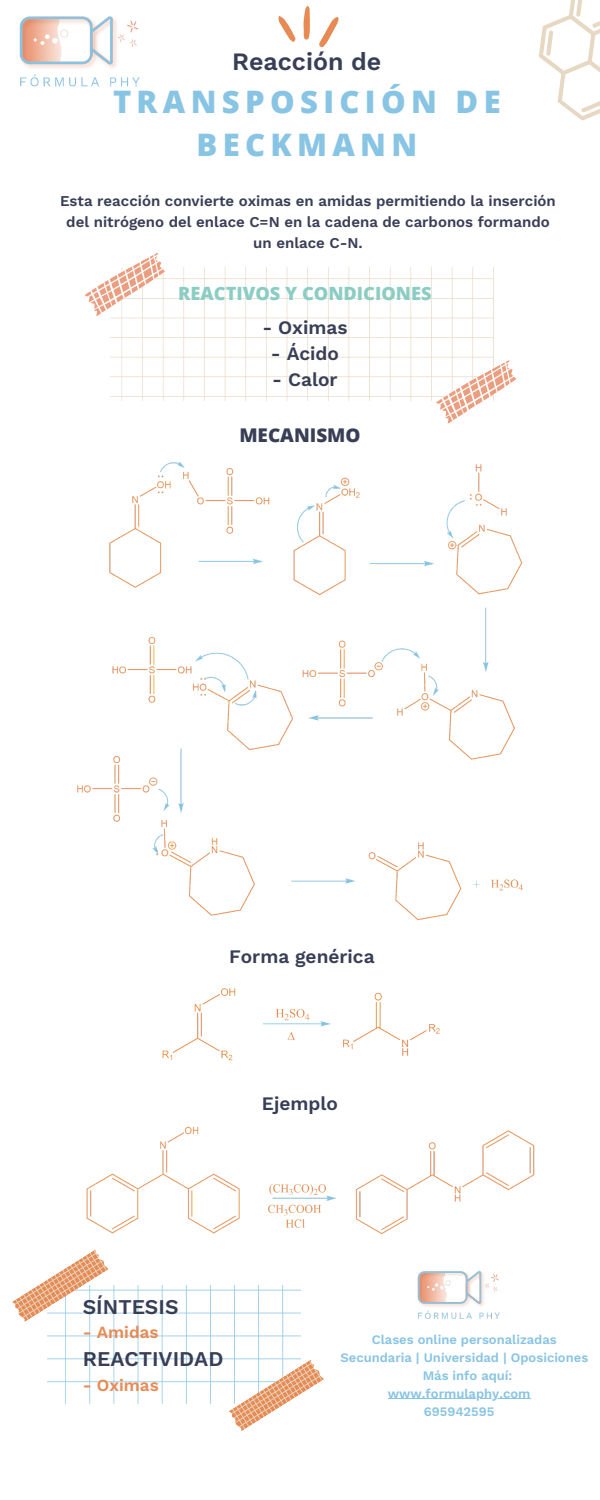
<style>
.page{position:relative;width:600px;height:1500px;background:#fff}
.page>*{position:absolute;margin:0;border:0;box-sizing:border-box;transform-origin:0 0}
.t1{font:800 31px/42.8px "Open Sans";letter-spacing:.175em;color:#88c4e3;text-align:center}
.t2{font:600 25px "Work Sans";color:#383e56}
.t3{font:600 21px "Work Sans";color:#383e56}
.t4{font:600 19.1px "Work Sans";color:#383e56}
.t5{font:800 18.9px "Open Sans";color:#383e56}
.t6{font:800 18.2px "Open Sans";color:#8bcdc3}
.t7{font:600 17px "Work Sans";color:#e78a54}
.t8{font:600 15px/21px "Work Sans";color:#383e56;text-align:center}
.t9{font:600 13px "Work Sans";color:#88c4e3}
</style>
<div class="page">
<svg style="left:110px;top:268px;width:384px;height:132px"></svg>
<svg style="left:85px;top:252px;width:86px;height:65px"></svg>
<svg style="left:434px;top:360px;width:83px;height:64px"></svg>
<svg style="left:12px;top:1250px;width:312px;height:181px"></svg>
<img style="left:19px;top:16px;width:121px;height:71px">
<svg style="left:278px;top:5px;width:61px;height:43px"></svg>
<img style="left:417px;top:1271px;width:83px;height:48px">
<svg style="left:539px;top:0;width:61px;height:121px"></svg>
<img style="left:86px;top:1126px;width:449px;height:108px">
<img style="left:162px;top:988px;width:278px;height:73px">
<img style="left:77px;top:461px;width:446px;height:460px">
<hr style="left:388px;top:1399px;width:142px;height:1px;background:#88c4e3">
<p class="t2" style="left:232px;top:47px;width:151px">Reacción de</p>
<p class="t1" style="left:113px;top:80px;width:389px">TRANSPOSICIÓN DE<br>BECKMANN</p>
<p class="t8" style="left:60px;top:191px;width:497px">Esta reacción convierte oximas en amidas permitiendo la inserción del nitrógeno del enlace C=N en la cadena de carbonos formando un enlace C-N.</p>
<p class="t6" style="left:178px;top:281px;width:255px">REACTIVOS Y CONDICIONES</p>
<p class="t4" style="left:262px;top:316px;width:87px">- Oximas</p>
<p class="t4" style="left:271px;top:342px;width:70px">- Ácido</p>
<p class="t4" style="left:272px;top:369px;width:67px">- Calor</p>
<p class="t5" style="left:239px;top:422px;width:123px">MECANISMO</p>
<p class="t4" style="left:229px;top:945px;width:147px">Forma genérica</p>
<p class="t4" style="left:262px;top:1092px;width:78px">Ejemplo</p>
<p class="t3" style="left:83px;top:1294px;width:97px">SÍNTESIS</p>
<p class="t7" style="left:83px;top:1323px;width:77px">- Amidas</p>
<p class="t3" style="left:83px;top:1347px;width:142px">REACTIVIDAD</p>
<p class="t7" style="left:83px;top:1375px;width:77px">- Oximas</p>
<p class="t9" style="left:372px;top:1332px;width:186px">Clases online personalizadas</p>
<p class="t9" style="left:340px;top:1350px;width:249px">Secundaria | Universidad | Oposiciones</p>
<p class="t9" style="left:423px;top:1368px;width:91px">Más info aquí:</p>
<p class="t9" style="left:388px;top:1386px;width:144px">www.formulaphy.com</p>
<p class="t9" style="left:424px;top:1404px;width:72px">695942595</p>
</div>
